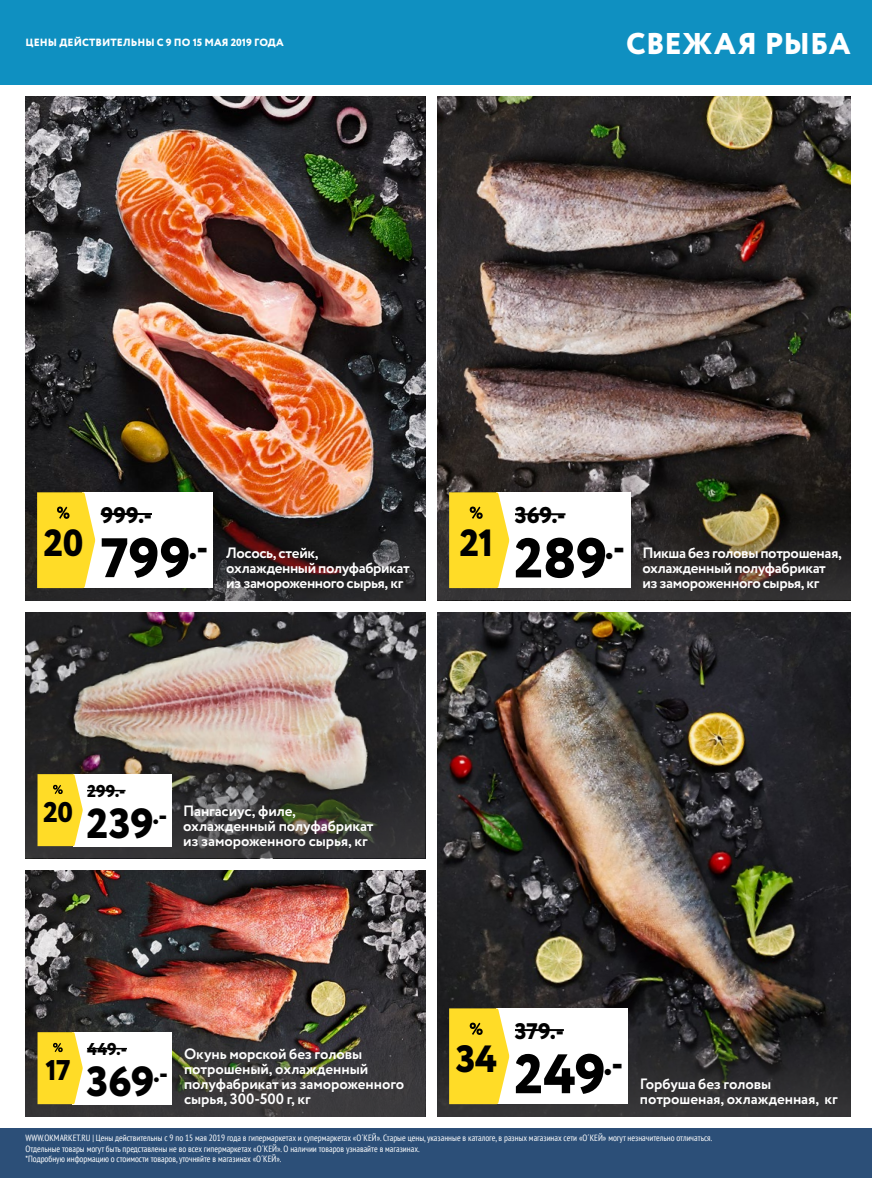
<style>
.page{position:relative;width:872px;height:1178px;background:#fff}
.page>*{position:absolute;margin:0;border:0;box-sizing:border-box;transform-origin:0 0}
.t1{font:800 55.8px "Circe";color:#000}
.t2{font:800 55.5px "Circe";color:#000}
.t3{font:800 42px "Circe";letter-spacing:-.01em;color:#000}
.t4{font:800 37.95px "Circe";color:#000}
.t5{font:800 30px "Circe";letter-spacing:.01em;color:#fff}
.t6{font:800 28.5px "Circe";color:#000}
.t7{font:800 22.8px "Circe";color:#000}
.t8{font:800 22.5px "Circe";letter-spacing:.005em;color:#000}
.t9{font:800 17.1px "Circe";letter-spacing:.005em;color:#000}
.t10{font:700 15px/15px "Circe";letter-spacing:-.01em;color:#fff}
.t11{font:800 10.5px "Circe";letter-spacing:.01em;color:#fff}
.t12{font:condensed 9px/10.5px "PT Sans";color:#fff}
</style>
<div class="page">
<img style="left:26px;top:96px;width:399px;height:408px">
<img style="left:437px;top:612px;width:413px;height:408px">
<img style="left:437px;top:96px;width:413px;height:404px">
<svg style="left:437px;top:1020px;width:413px;height:96px;background:#2d2d2c"></svg>
<svg style="left:26px;top:504px;width:399px;height:96px;background:#2e2525"></svg>
<svg style="left:437px;top:500px;width:413px;height:100px;background:#3b362e"></svg>
<img style="left:26px;top:612px;width:399px;height:130px">
<img style="left:26px;top:870px;width:399px;height:138px">
<svg style="left:26px;top:742px;width:399px;height:116px;background:#514d49"></svg>
<img style="left:26px;top:1008px;width:399px;height:108px">
<div style="left:0;top:1128px;width:872px;height:50px;background:#2c4f78"></div>
<div style="left:83px;top:492px;width:130px;height:96px;background:#fff"></div>
<hr style="left:101px;top:513px;width:51px;height:2px;background:#000">
<svg style="left:37px;top:492px;width:58px;height:96px;background:#fadb39"></svg>
<div style="left:496px;top:1008px;width:132px;height:96px;background:#fff"></div>
<hr style="left:515px;top:1029px;width:49px;height:2px;background:#000">
<svg style="left:449px;top:1008px;width:60px;height:96px;background:#fadb39"></svg>
<div style="left:496px;top:492px;width:134px;height:96px;background:#fff"></div>
<hr style="left:515px;top:513px;width:50px;height:2px;background:#000">
<svg style="left:449px;top:492px;width:60px;height:96px;background:#fadb39"></svg>
<div style="left:73px;top:1032px;width:99px;height:72px;background:#fff"></div>
<hr style="left:87px;top:1048px;width:40px;height:1px;background:#000">
<svg style="left:38px;top:1032px;width:45px;height:72px;background:#fbdc3b"></svg>
<div style="left:73px;top:774px;width:98px;height:72px;background:#fff"></div>
<hr style="left:87px;top:790px;width:38px;height:1px;background:#000">
<svg style="left:38px;top:774px;width:45px;height:72px;background:#fbdc3b"></svg>
<div style="left:0;top:0;width:872px;height:84px;background:#0f90c1"></div>
<p class="t11" style="left:26px;top:35px;width:260px">ЦЕНЫ ДЕЙСТВИТЕЛЬНЫ С 9 ПО 15 МАЯ 2019 ГОДА</p>
<h3 class="t5" style="left:626px;top:23px;width:226px">СВЕЖАЯ РЫБА</h3>
<h3 class="t4" style="left:44px;top:517px;width:41px">20</h3>
<h3 class="t8" style="left:101px;top:500px;width:53px">999.-</h3>
<h2 class="t2" style="left:101px;top:520px;width:109px">799<sup>.-</sup></h2>
<h3 class="t10" style="left:226px;top:546px;width:185px">Лосось, стейк, охлажденный полуфабрикат из замороженного сырья, кг</h3>
<h3 class="t4" style="left:459px;top:517px;width:36px">21</h3>
<h3 class="t7" style="left:515px;top:500px;width:52px">369.-</h3>
<h1 class="t1" style="left:514px;top:520px;width:112px">289<sup>.-</sup></h1>
<h3 class="t10" style="left:642px;top:546px;width:201px">Пикша без головы потрошеная, охлажденный полуфабрикат из замороженного сырья, кг</h3>
<h3 class="t9" style="left:87px;top:780px;width:40px">299.-</h3>
<h3 class="t6" style="left:43px;top:793px;width:31px">20</h3>
<h3 class="t10" style="left:183px;top:804px;width:192px">Пангасиус, филе, охлажденный полуфабрикат из замороженного сырья, кг</h3>
<h3 class="t3" style="left:86px;top:795px;width:83px">239<sup>.-</sup></h3>
<h3 class="t9" style="left:87px;top:1038px;width:41px">449.-</h3>
<h3 class="t6" style="left:46px;top:1051px;width:26px">17</h3>
<h3 class="t10" style="left:184px;top:1047px;width:222px">Окунь морской без головы потрошеный, охлажденный полуфабрикат из замороженного сырья, 300-500 г, кг</h3>
<h3 class="t3" style="left:86px;top:1053px;width:83px">369<sup>.-</sup></h3>
<h3 class="t4" style="left:456px;top:1033px;width:43px">34</h3>
<h3 class="t8" style="left:515px;top:1016px;width:50px">379.-</h3>
<h2 class="t2" style="left:514px;top:1036px;width:111px">249<sup>.-</sup></h2>
<h3 class="t10" style="left:640px;top:1077px;width:199px">Горбуша без головы потрошеная, охлажденная, кг</h3>
<p class="t12" style="left:26px;top:1132px;width:688px">WWW.OKMARKET.RU | Цены действительны с 9 по 15 мая 2019 года в гипермаркетах и супермаркетах «О´КЕЙ». Старые цены,указанные в каталоге, в разных магазинах сети «О´КЕЙ» могут незначительно отличаться.<br>Отдельные товары могут быть представлены не во всех гипермаркетах «О´КЕЙ». О наличии товаров узнавайте в магазинах.<br>*Подробную информацию о стоимости товаров, уточняйте в магазинах «О´КЕЙ».</p>
</div>
